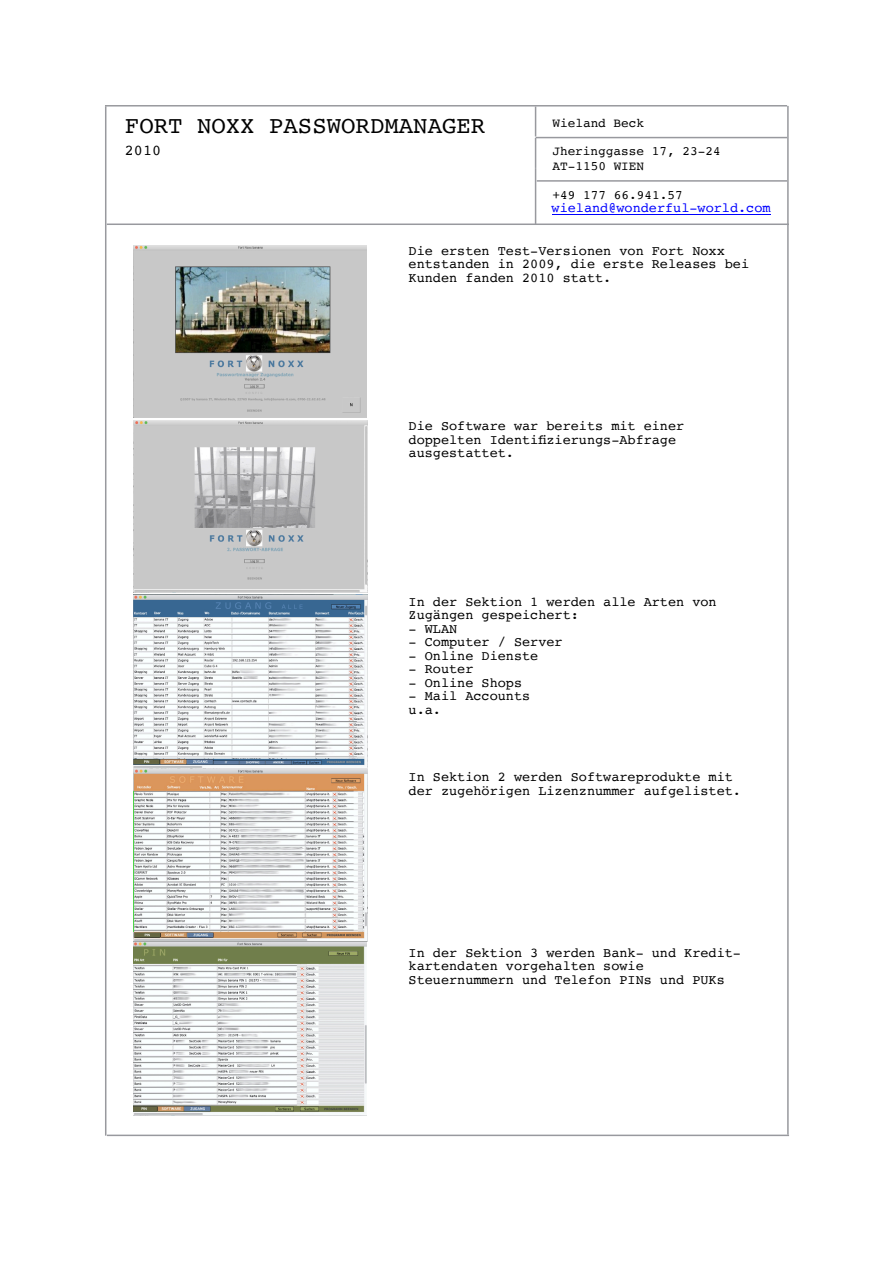
<style>
.page{position:relative;width:894px;height:1263px;background:#fff}
.page>*{position:absolute;margin:0;border:0;box-sizing:border-box;transform-origin:0 0}
.t1{font:24px "Courier";color:#000}
.t2{font:15px "Courier";color:#000}
.t3{font:13.5px/13.5px "Courier";color:#000}
.t4{font:13.5px "Courier";color:#00f}
.t5{font:12.75px/27.9px "Courier";color:#000}
</style>
<div class="page">
<hr style="left:786px;top:106px;width:2px;height:1029px;background:#98999e">
<hr style="left:105px;top:106px;width:1px;height:1030px;background:#98999e">
<hr style="left:107px;top:223px;width:681px;height:2px;background:#98999e">
<hr style="left:107px;top:1135px;width:681px;height:1px;background:#98999e">
<hr style="left:534px;top:168px;width:2px;height:56px;background:#98999e">
<hr style="left:534px;top:138px;width:2px;height:30px;background:#98999e">
<hr style="left:534px;top:107px;width:2px;height:29px;background:#98999e">
<hr style="left:551px;top:215px;width:219px;height:1px;background:#00f">
<hr style="left:105px;top:105px;width:681px;height:2px;background:#98999e">
<hr style="left:536px;top:180px;width:250px;height:2px;background:#98999e">
<hr style="left:535px;top:137px;width:251px;height:1px;background:#98999e">
<img style="left:133px;top:245px;width:233px;height:173px">
<img style="left:134px;top:421px;width:233px;height:172px">
<img style="left:133px;top:595px;width:234px;height:520px">
<h1 class="t1" style="left:125px;top:115px;width:362px">FORT NOXX PASSWORDMANAGER</h1>
<p class="t2" style="left:125px;top:144px;width:38px">2010</p>
<p class="t5" style="left:552px;top:110px;width:170px">Wieland Beck<br>Jheringgasse 17, 23-24</p>
<p class="t5" style="left:552px;top:152px;width:93px">AT-1150 WIEN</p>
<p class="t4" style="left:551px;top:202px;width:220px">wieland@wonderful-world.com</p>
<p class="t5" style="left:552px;top:181px;width:132px">+49 177 66.941.57</p>
<p class="t3" style="left:408px;top:245px;width:342px">Die ersten Test-Versionen von Fort Noxx entstanden in 2009, die erste Releases bei<br>Kunden fanden 2010 statt.</p>
<p class="t3" style="left:408px;top:420px;width:277px">Die Software war bereits mit einer doppelten Identifizierungs-Abfrage ausgestattet.</p>
<p class="t3" style="left:408px;top:596px;width:309px">In der Sektion 1 werden alle Arten von<br>Zugängen gespeichert:</p>
<p class="t3" style="left:408px;top:623px;width:50px">- WLAN</p>
<p class="t3" style="left:408px;top:636px;width:155px">- Computer / Server</p>
<p class="t3" style="left:408px;top:650px;width:131px">- Online Dienste</p>
<p class="t3" style="left:408px;top:663px;width:66px">- Router</p>
<p class="t3" style="left:408px;top:677px;width:115px">- Online Shops</p>
<p class="t3" style="left:408px;top:690px;width:123px">- Mail Accounts u.a.</p>
<p class="t3" style="left:408px;top:771px;width:334px">In Sektion 2 werden Softwareprodukte mit der zugehörigen Lizenznummer aufgelistet.</p>
<p class="t3" style="left:408px;top:947px;width:334px">In der Sektion 3 werden Bank- und Kredit&shy;kartendaten vorgehalten sowie<br>Steuernummern und Telefon PINs und PUKs</p>
</div>
